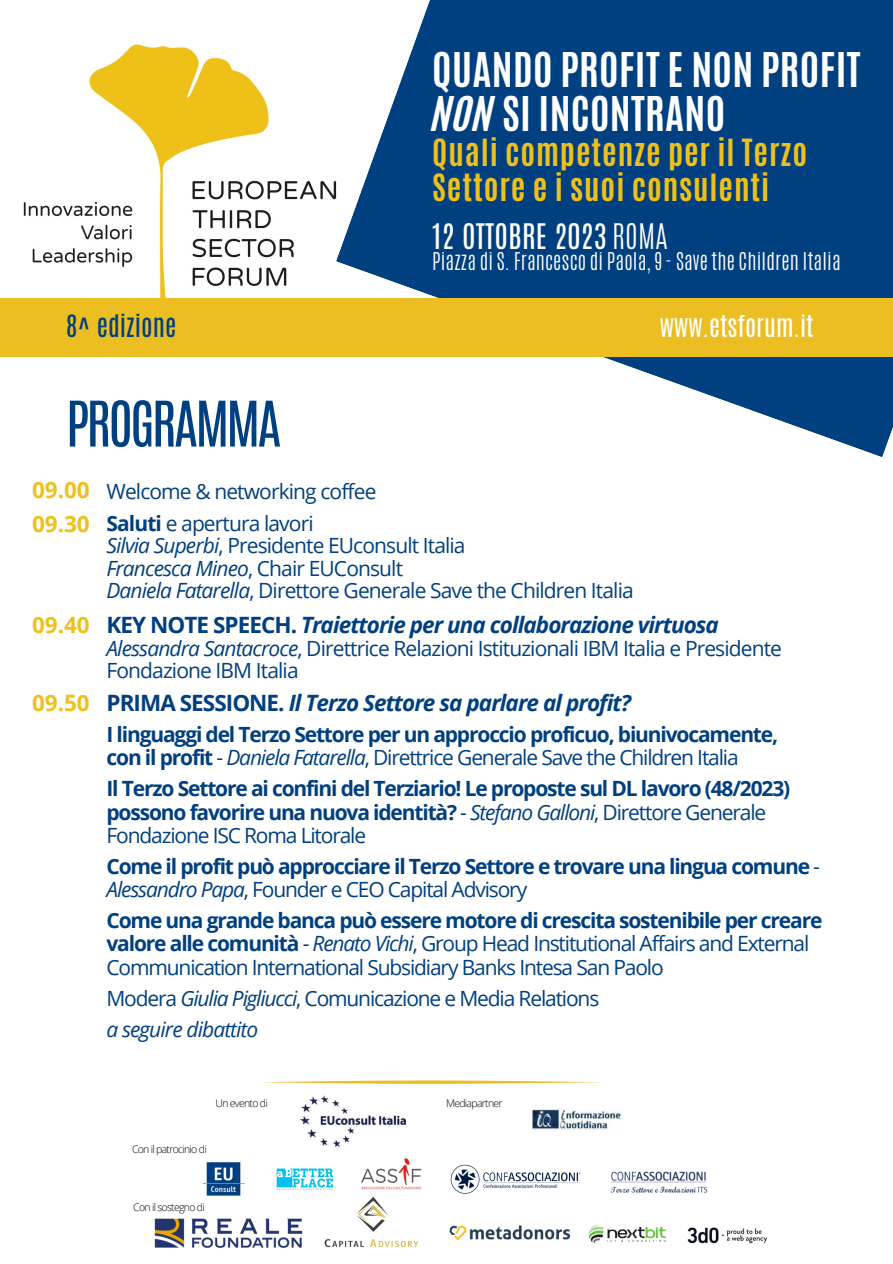
<style>
.page{position:relative;width:893px;height:1264px;background:#fff}
.page>*{position:absolute;margin:0;border:0;box-sizing:border-box;transform-origin:0 0}
.t1{font:53.4px "Antonio";letter-spacing:-.055em;color:#014080}
.t2{font:700 40.05px "Antonio";letter-spacing:.01em;color:#fff}
.t3{font:700 31.35px/34.8px "Antonio";letter-spacing:.03em;color:#eec01b}
.t4{font:29.4px "Antonio";letter-spacing:.005em;color:#fffffe}
.t5{font:25.95px "Antonio";color:#014080}
.t6{font:25.05px "Antonio";color:#fffffe}
.t7{font:italic 700 22.5px "Open Sans";letter-spacing:-.04em;color:#014080}
.t8{font:700 22.5px "Open Sans";color:#eec01b}
.t9{font:21px/23.1px "Open Sans";letter-spacing:-.04em;color:#014080}
.t10{font:700 21px/23.1px "Open Sans";letter-spacing:-.055em;color:#014080}
.t11{font:italic 21px "Open Sans";letter-spacing:-.04em;color:#014080}
.t12{font:300 20.4px "Antonio";letter-spacing:.005em;color:#fffffe}
.t13{font:300 10.5px "Open Sans";letter-spacing:-.065em;color:#000}
.s1{font-family:"CA Generated";font-weight:400}
.s2{font-weight:300}
.s3{font-weight:700}
.s4{font-style:italic}
.s5{font-style:normal}
.s6{font-weight:400}
.s7{font-weight:400;font-style:italic}
</style>
<div class="page">
<img style="left:23px;top:44px;width:313px;height:254px">
<svg style="left:336px;top:0;width:556px;height:457px;fill:#014080"></svg>
<div style="left:0;top:298px;width:892px;height:58px;background:#ecbe21"></div>
<svg style="left:261px;top:1080px;width:341px;height:3px"></svg>
<img style="left:154px;top:1095px;width:614px;height:153px">
<p class="t2" style="left:432px;top:42px;width:429px">QUANDO PROFIT E NON PROFIT</p>
<p class="t2" style="left:432px;top:85px;width:294px"><span class="s1">NON</span> SI INCONTRANO</p>
<p class="t3" style="left:432px;top:135px;width:376px">Quali competenze per il Terzo<br>Settore e i suoi consulenti</p>
<p class="t4" style="left:432px;top:215px;width:237px">12 OTTOBRE 2023 <span class="s2">ROMA</span></p>
<p class="t12" style="left:432px;top:247px;width:410px">Piazza di S. Francesco di Paola, 9 - Save the Children Italia</p>
<p class="t5" style="left:66px;top:308px;width:112px">8^ edizione</p>
<p class="t6" style="left:660px;top:309px;width:155px">www.etsforum.it</p>
<p class="t1" style="left:66px;top:385px;width:217px">PROGRAMMA</p>
<p class="t8" style="left:32px;top:474px;width:59px">09.00</p>
<p class="t8" style="left:32px;top:508px;width:59px">09.30</p>
<p class="t9" style="left:106px;top:511px;width:209px"><span class="s3">Saluti</span> e apertura lavori</p>
<p class="t9" style="left:106px;top:533px;width:360px"><span class="s4">Silvia Superbi</span>, Presidente EUconsult Italia</p>
<p class="t9" style="left:106px;top:556px;width:298px"><span class="s4">Francesca Mineo</span>, Chair EUConsult</p>
<p class="t9" style="left:106px;top:578px;width:528px"><span class="s4">Daniela Fatarella</span>, Direttore Generale Save the Children Italia</p>
<p class="t8" style="left:32px;top:609px;width:59px">09.40</p>
<p class="t9" style="left:106px;top:479px;width:271px">Welcome &amp; networking coffee</p>
<p class="t7" style="left:106px;top:609px;width:614px"><span class="s5">KEY NOTE SPEECH.</span> Traiettorie per una collaborazione virtuosa</p>
<p class="t9" style="left:106px;top:636px;width:677px;line-height:22.5px"><span class="s4">Alessandra Santacroce</span>, Direttrice Relazioni Istituzionali IBM Italia e Presidente<br>Fondazione IBM Italia</p>
<p class="t8" style="left:32px;top:686px;width:59px">09.50</p>
<p class="t7" style="left:106px;top:686px;width:526px"><span class="s5">PRIMA SESSIONE.</span> Il Terzo Settore sa parlare al profit?</p>
<p class="t10" style="left:106px;top:722px;width:673px">I linguaggi del Terzo Settore per un approccio proficuo, biunivocamente,</p>
<p class="t9" style="left:106px;top:745px;width:633px"><span class="s3">con il profit</span> - <span class="s4">Daniela Fatarella</span>, Direttrice Generale Save the Children Italia</p>
<p class="t10" style="left:106px;top:776px;width:685px">Il Terzo Settore ai confini del Terziario! Le proposte sul DL lavoro (48/2023) possono favorire una nuova identità? <span class="s6">-</span> <span class="s7">Stefano Galloni</span><span class="s6">, Direttore Generale<br>Fondazione ISC Roma Litorale</span></p>
<p class="t10" style="left:106px;top:854px;width:715px">Come il profit può approcciare il Terzo Settore e trovare una lingua comune <span class="s6">-<br></span><span class="s7">Alessandro Papa</span><span class="s6">, Founder e CEO Capital Advisory</span></p>
<p class="t9" style="left:106px;top:908px;width:717px"><span class="s3">Come una grande banca può essere motore di crescita sostenibile per creare valore alle comunità</span> - <span class="s4">Renato Vichi</span>, Group Head Institutional Affairs and External<br>Communication International Subsidiary Banks Intesa San Paolo</p>
<p class="t9" style="left:106px;top:986px;width:494px">Modera <span class="s4">Giulia Pigliucci</span>, Comunicazione e Media Relations</p>
<p class="t11" style="left:106px;top:1014px;width:153px">a seguire dibattito</p>
<p class="t13" style="left:215px;top:1095px;width:54px">Un evento di</p>
<p class="t13" style="left:446px;top:1095px;width:58px">Mediapartner</p>
<p class="t13" style="left:132px;top:1141px;width:76px">Con il patrocinio di</p>
<p class="t13" style="left:133px;top:1199px;width:73px">Con il sostegno di</p>
</div>
